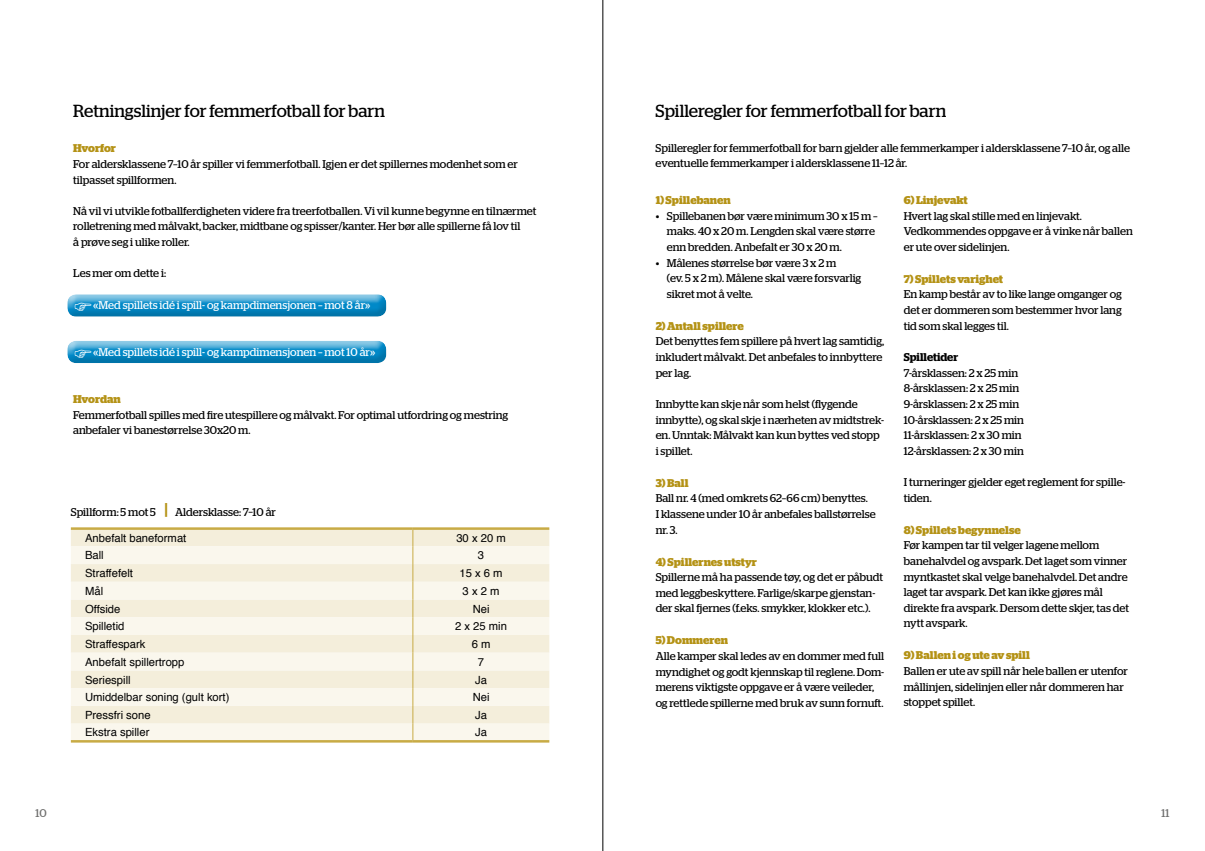
<style>
.page{position:relative;width:1205px;height:851px;background:#fff}
.page>*{position:absolute;margin:0;border:0;box-sizing:border-box;transform-origin:0 0}
.t1{font:17.5px "Stag";color:#000}
.t2{font:11.25px/15.6px "Stag";color:#000}
.t3{font:11.25px "Helvetica";color:#000}
.t4{font:700 11.25px "Stag";color:#b49215}
.t5{font:11.25px "Stag";color:#fff}
.t6{font:600 11.25px "Stag";color:#000}
.t7{font:11.25px "Stag";color:#6f6f6e}
.s1{font-weight:600;font-size:17.5px;color:#b49215}
</style>
<div class="page">
<div style="left:61px;top:338px;width:334px;height:32px;background:#000;opacity:.16"></div>
<div style="left:61px;top:292px;width:334px;height:31px;background:#000;opacity:.16"></div>
<div style="left:71px;top:529px;width:478px;height:17px;background:#f4eedb"></div>
<svg style="left:71px;top:546px;width:478px;height:194px;background:#f7f2e4"></svg>
<hr style="left:71px;top:527px;width:342px;height:2px;background:#c8ab45">
<hr style="left:413px;top:527px;width:136px;height:2px;background:#c8ab45">
<hr style="left:71px;top:740px;width:342px;height:2px;background:#c8ab45">
<hr style="left:413px;top:740px;width:136px;height:2px;background:#c8ab45">
<svg style="left:412px;top:529px;width:1px;height:211px"></svg>
<hr style="left:602px;top:0;width:1px;height:850px;background:#000">
<svg style="left:75px;top:302px;width:16px;height:8px"></svg>
<svg style="left:75px;top:349px;width:16px;height:8px"></svg>
<h1 class="t1" style="left:73px;top:100px;width:313px">Retningslinjer for femmerfotball for barn</h1>
<p class="t4" style="left:73px;top:142px;width:44px">Hvorfor</p>
<p class="t2" style="left:73px;top:156px;width:446px">For aldersklassene 7–10 år spiller vi femmerfotball. Igjen er det spillernes modenhet som er tilpasset spillformen.</p>
<p class="t2" style="left:73px;top:203px;width:465px">Nå vil vi utvikle fotballferdigheten videre fra treerfotballen. Vi vil kunne begynne en tilnærmet rolletrening med målvakt, backer, midtbane og spisser/kanter. Her bør alle spillerne få lov til<br>å prøve seg i ulike roller.</p>
<p class="t2" style="left:73px;top:265px;width:94px">Les mer om dette i:</p>
<p class="t5" style="left:93px;top:298px;width:279px">«Med spillets idé i spill- og kampdimensjonen – mot 8 år»</p>
<p class="t5" style="left:93px;top:345px;width:283px">«Med spillets idé i spill- og kampdimensjonen – mot 10 år»</p>
<p class="t4" style="left:73px;top:392px;width:49px">Hvordan</p>
<p class="t2" style="left:73px;top:407px;width:437px">Femmerfotball spilles med fire utespillere og målvakt. For optimal utfordring og mestring anbefaler vi banestørrelse 30x20 m.</p>
<p class="t2" style="left:71px;top:504px;width:207px">Spillform: 5 mot 5 <span class="s1">|</span> Aldersklasse: 7–10 år</p>
<p class="t3" style="left:85px;top:529px;width:103px">Anbefalt baneformat</p>
<p class="t3" style="left:456px;top:529px;width:51px">30 x 20 m</p>
<p class="t3" style="left:85px;top:546px;width:20px">Ball</p>
<p class="t3" style="left:478px;top:546px;width:8px">3</p>
<p class="t3" style="left:85px;top:564px;width:49px">Straffefelt</p>
<p class="t3" style="left:459px;top:564px;width:45px">15 x 6 m</p>
<p class="t3" style="left:85px;top:582px;width:20px">Mål</p>
<p class="t3" style="left:463px;top:582px;width:38px">3 x 2 m</p>
<p class="t3" style="left:85px;top:600px;width:37px">Offside</p>
<p class="t3" style="left:473px;top:600px;width:18px">Nei</p>
<p class="t3" style="left:85px;top:617px;width:41px">Spilletid</p>
<p class="t3" style="left:455px;top:617px;width:53px">2 x 25 min</p>
<p class="t3" style="left:85px;top:635px;width:62px">Straffespark</p>
<p class="t3" style="left:472px;top:635px;width:20px">6 m</p>
<p class="t3" style="left:85px;top:653px;width:101px">Anbefalt spillertropp</p>
<p class="t3" style="left:478px;top:653px;width:8px">7</p>
<p class="t3" style="left:85px;top:670px;width:47px">Seriespill</p>
<p class="t3" style="left:475px;top:670px;width:13px">Ja</p>
<p class="t3" style="left:85px;top:688px;width:146px">Umiddelbar soning (gult kort)</p>
<p class="t3" style="left:473px;top:688px;width:18px">Nei</p>
<p class="t3" style="left:85px;top:706px;width:67px">Pressfri sone</p>
<p class="t3" style="left:475px;top:706px;width:13px">Ja</p>
<p class="t3" style="left:85px;top:723px;width:66px">Ekstra spiller</p>
<p class="t3" style="left:475px;top:723px;width:13px">Ja</p>
<h1 class="t1" style="left:656px;top:100px;width:292px">Spilleregler for femmerfotball for barn</h1>
<p class="t2" style="left:656px;top:140px;width:476px">Spilleregler for femmerfotball for barn gjelder alle femmerkamper i aldersklassene 7–10 år, og alle eventuelle femmerkamper i aldersklassene 11–12 år.</p>
<p class="t4" style="left:656px;top:193px;width:76px">1) Spillebanen</p>
<p class="t2" style="left:667px;top:208px;width:212px;text-indent:-11px">• Spillebanen bør være minimum 30 x 15 m – maks. 40 x 20 m. Lengden skal være større enn bredden. Anbefalt er 30 x 20 m.</p>
<p class="t2" style="left:667px;top:255px;width:196px;text-indent:-11px">• Målenes størrelse bør være 3 x 2 m<br>(ev. 5 x 2 m). Målene skal være forsvarlig sikret mot å velte.</p>
<p class="t4" style="left:656px;top:319px;width:90px">2) Antall spillere</p>
<p class="t2" style="left:656px;top:333px;width:230px">Det benyttes fem spillere på hvert lag samtidig, inkludert målvakt. Det anbefales to innbyttere per lag.</p>
<p class="t2" style="left:656px;top:396px;width:230px">Innbytte kan skje når som helst (flygende innbytte), og skal skje i nærheten av midtstrek&shy;en. Unntak: Målvakt kan kun byttes ved stopp i spillet.</p>
<p class="t4" style="left:656px;top:476px;width:34px">3) Ball</p>
<p class="t2" style="left:656px;top:490px;width:222px">Ball nr. 4 (med omkrets 62–66 cm) benyttes.<br>I klassene under 10 år anbefales ballstørrelse nr. 3.</p>
<p class="t4" style="left:656px;top:555px;width:103px">4) Spillernes utstyr</p>
<p class="t2" style="left:656px;top:569px;width:229px">Spillerne må ha passende tøy, og det er påbudt med leggbeskyttere. Farlige/skarpe gjenstan&shy;der skal fjernes (f.eks. smykker, klokker etc.).</p>
<p class="t4" style="left:656px;top:633px;width:74px">5) Dommeren</p>
<p class="t2" style="left:656px;top:648px;width:230px">Alle kamper skal ledes av en dommer med full myndighet og godt kjennskap til reglene. Dom&shy;merens viktigste oppgave er å være veileder, og rettlede spillerne med bruk av sunn fornuft.</p>
<p class="t4" style="left:904px;top:193px;width:66px">6) Linjevakt</p>
<p class="t2" style="left:904px;top:208px;width:231px">Hvert lag skal stille med en linjevakt.<br>Vedkommendes oppgave er å vinke når ballen er ute over sidelinjen.</p>
<p class="t4" style="left:904px;top:272px;width:101px">7) Spillets varighet</p>
<p class="t2" style="left:904px;top:286px;width:220px;text-align:justify">En kamp består av to like lange omganger og det er dommeren som bestemmer hvor lang tid som skal legges til.</p>
<p class="t6" style="left:904px;top:350px;width:56px">Spilletider</p>
<p class="t2" style="left:904px;top:365px;width:122px">7-årsklassen: 2 x 25 min<br>8-årsklassen: 2 x 25 min<br>9-årsklassen: 2 x 25 min<br>10-årsklassen: 2 x 25 min<br>11-årsklassen: 2 x 30 min<br>12-årsklassen: 2 x 30 min</p>
<p class="t2" style="left:904px;top:474px;width:223px">I turneringer gjelder eget reglement for spille&shy;tiden.</p>
<p class="t4" style="left:904px;top:523px;width:119px">8) Spillets begynnelse</p>
<p class="t2" style="left:904px;top:537px;width:227px">Før kampen tar til velger lagene mellom banehalvdel og avspark. Det laget som vinner myntkastet skal velge banehalvdel. Det andre laget tar avspark. Det kan ikke gjøres mål direkte fra avspark. Dersom dette skjer, tas det nytt avspark.</p>
<p class="t4" style="left:904px;top:648px;width:128px">9) Ballen i og ute av spill</p>
<p class="t2" style="left:904px;top:663px;width:226px">Ballen er ute av spill når hele ballen er utenfor mållinjen, sidelinjen eller når dommeren har stoppet spillet.</p>
<p class="t7" style="left:35px;top:806px;width:13px">10</p>
<p class="t7" style="left:1161px;top:806px;width:9px">11</p>
</div>
